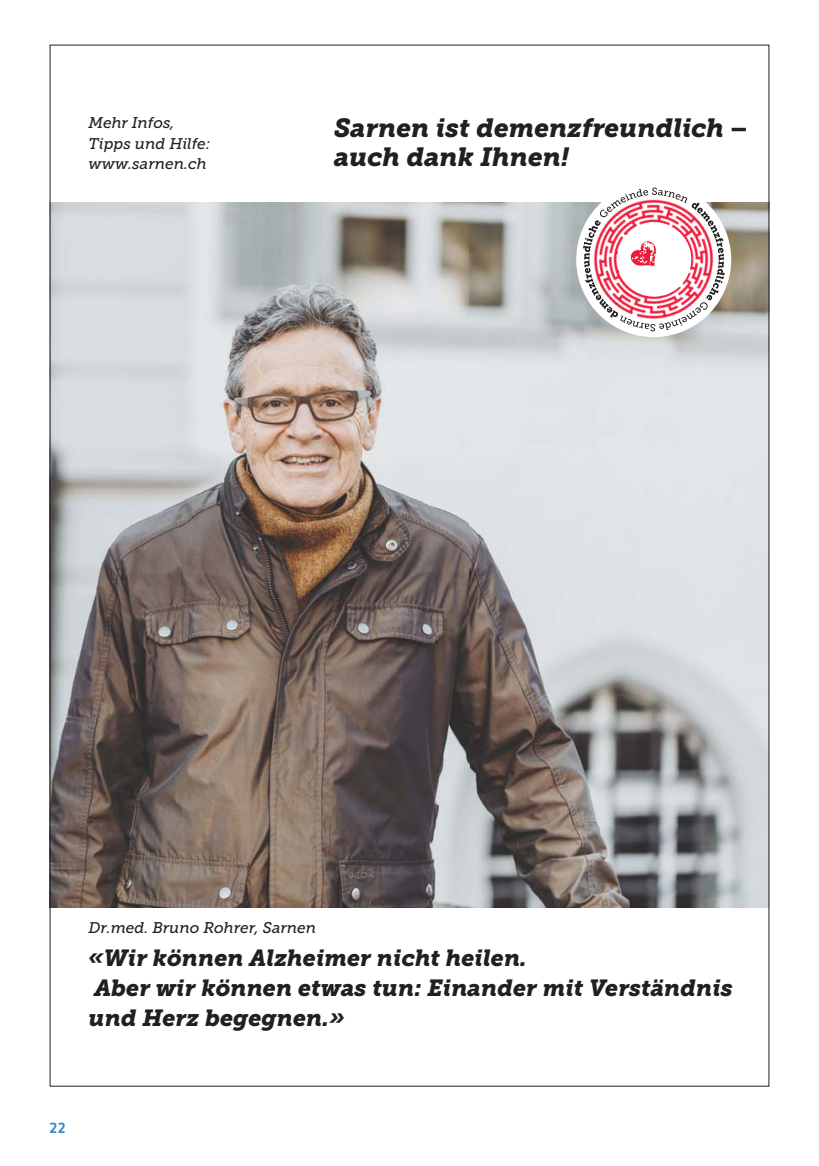
<style>
.page{position:relative;width:819px;height:1166px;background:#fff}
.page>*{position:absolute;margin:0;border:0;box-sizing:border-box;transform-origin:0 0}
.t1{font:italic 26.07px/28.9px "Museo Slab 900";color:#231f20}
.t2{font:italic 23.1px/29.9px "Museo Slab 900";color:#231f20}
.t3{font:500 15.75px "Klavika";color:#378bca}
.t4{font:italic 15.4px/20.7px "Museo Slab 500";color:#231f20}
</style>
<div class="page">
<img style="left:52px;top:203px;width:715px;height:704px">
<svg style="left:566px;top:187px;width:174px;height:160px"></svg>
<p class="t4" style="left:88px;top:112px;width:123px">Mehr Infos,<br>Tipps und Hilfe: www.sarnen.ch</p>
<p class="t1" style="left:334px;top:117px;width:414px">Sarnen ist demenzfreundlich − auch dank Ihnen!</p>
<p class="t4" style="left:88px;top:917px;width:229px">Dr.med. Bruno Rohrer, Sarnen</p>
<p class="t2" style="left:88px;top:945px;width:645px">«Wir können Alzheimer nicht heilen.<br>Aber wir können etwas tun: Einander mit Verständnis und Herz begegnen.»</p>
<p class="t3" style="left:50px;top:1122px;width:17px">22</p>
</div>
